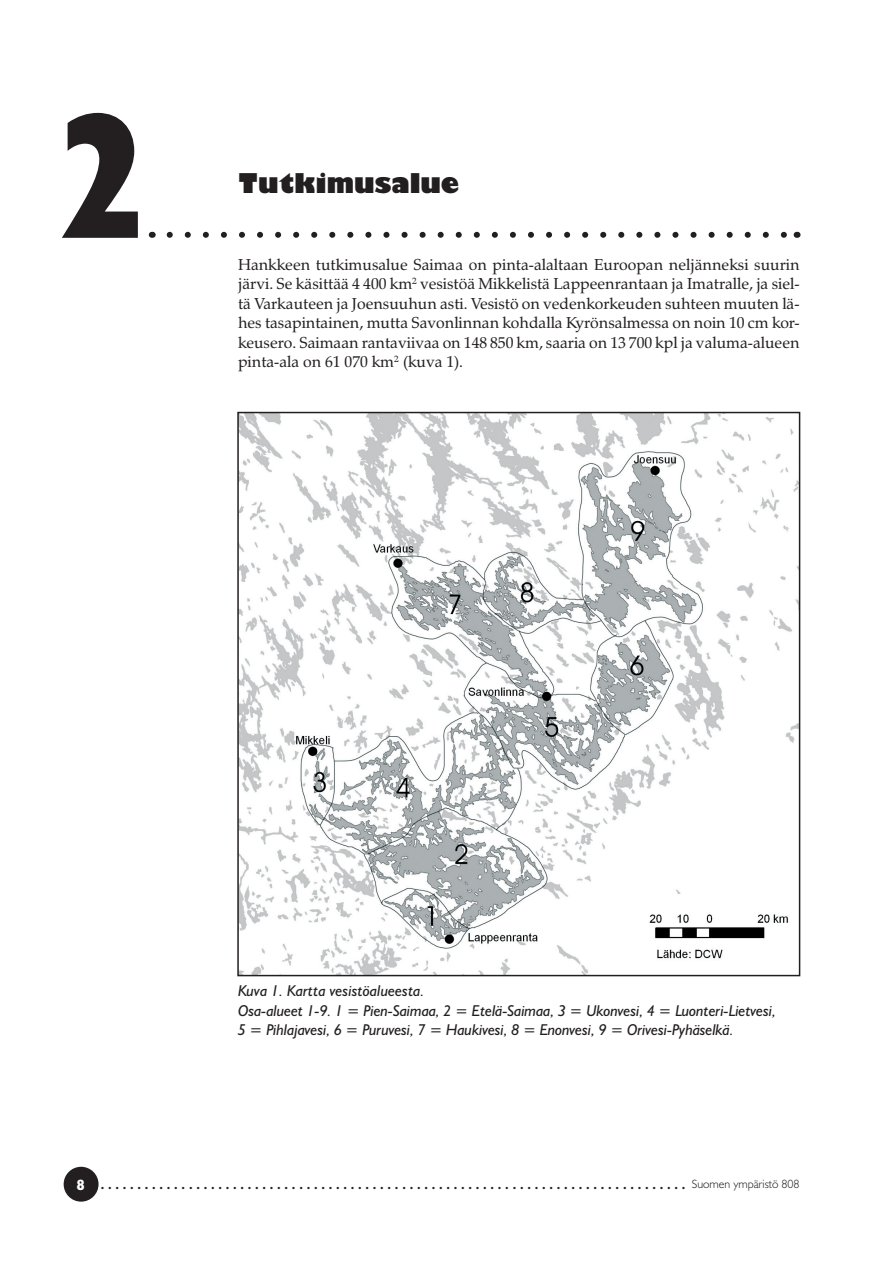
<style>
.page{position:relative;width:893px;height:1263px;background:#fff}
.page>*{position:absolute;margin:0;border:0;box-sizing:border-box;transform-origin:0 0}
.t1{font:700 condensed 180px "Humanist 521 BT Xtra";color:#231f20}
.t2{font:800 27px "Humanist 521 BT";color:#231f20}
.t3{font:19.5px "Humanist 521 BT";color:#231f20}
.t4{font:15.75px/19.5px "Zapf Calligraphic 801 BT";color:#231f20;text-align:justify}
.t5{font:italic 15.75px/19.5px "Humanist 521 BT";letter-spacing:-.01em;color:#231f20}
.s1{font-family:"Humanist 521 BT Xtra";font-weight:700;font-stretch:condensed;font-size:15px;color:#fff}
.s2{font-weight:300;font-size:12px}
</style>
<div class="page">
<div style="left:64px;top:1167px;width:34px;height:35px;background:#231f20;border-radius:50%"></div>
<svg style="left:170px;top:232px;width:617px;height:6px"></svg>
<img style="left:240px;top:415px;width:557px;height:558px">
<div style="left:237px;top:412px;width:563px;height:564px;border:2px solid #231f20"></div>
<h1 class="t1" style="left:64px;top:111px;width:79px">2</h1>
<h2 class="t2" style="left:238px;top:174px;width:222px">Tutkimusalue</h2>
<p class="t4" style="left:238px;top:256px;width:563px">Hankkeen tutkimusalue Saimaa on pinta-alaltaan Euroopan neljänneksi suurin järvi. Se käsittää 4 400 km<sup>2</sup> vesistöä Mikkelistä Lappeenrantaan ja Imatralle, ja siel&shy;tä Varkauteen ja Joensuuhun asti. Vesistö on vedenkorkeuden suhteen muuten lä&shy;hes tasapintainen, mutta Savonlinnan kohdalla Kyrönsalmessa on noin 10 cm kor&shy;keusero. Saimaan rantaviivaa on 148 850 km, saaria on 13 700 kpl ja valuma-alueen pinta-ala on 61 070 km<sup>2</sup> (kuva 1).</p>
<p class="t5" style="left:238px;top:983px;width:539px">Kuva 1. Kartta vesistöalueesta.<br>Osa-alueet 1-9. 1 = Pien-Saimaa, 2 = Etelä-Saimaa, 3 = Ukonvesi, 4 = Luonteri-Lietvesi,<br>5 = Pihlajavesi, 6 = Puruvesi, 7 = Haukivesi, 8 = Enonvesi, 9 = Orivesi-Pyhäselkä.</p>
<p class="t3" style="left:77px;top:1175px;width:724px"><span class="s1">8</span> . . . . . . . . . . . . . . . . . . . . . . . . . . . . . . . . . . . . . . . . . . . . . . . . . . . . . . . . . . . . . . . . . . . . . . . . . . . . . . . . <span class="s2">Suomen ympäristö 808</span></p>
</div>
